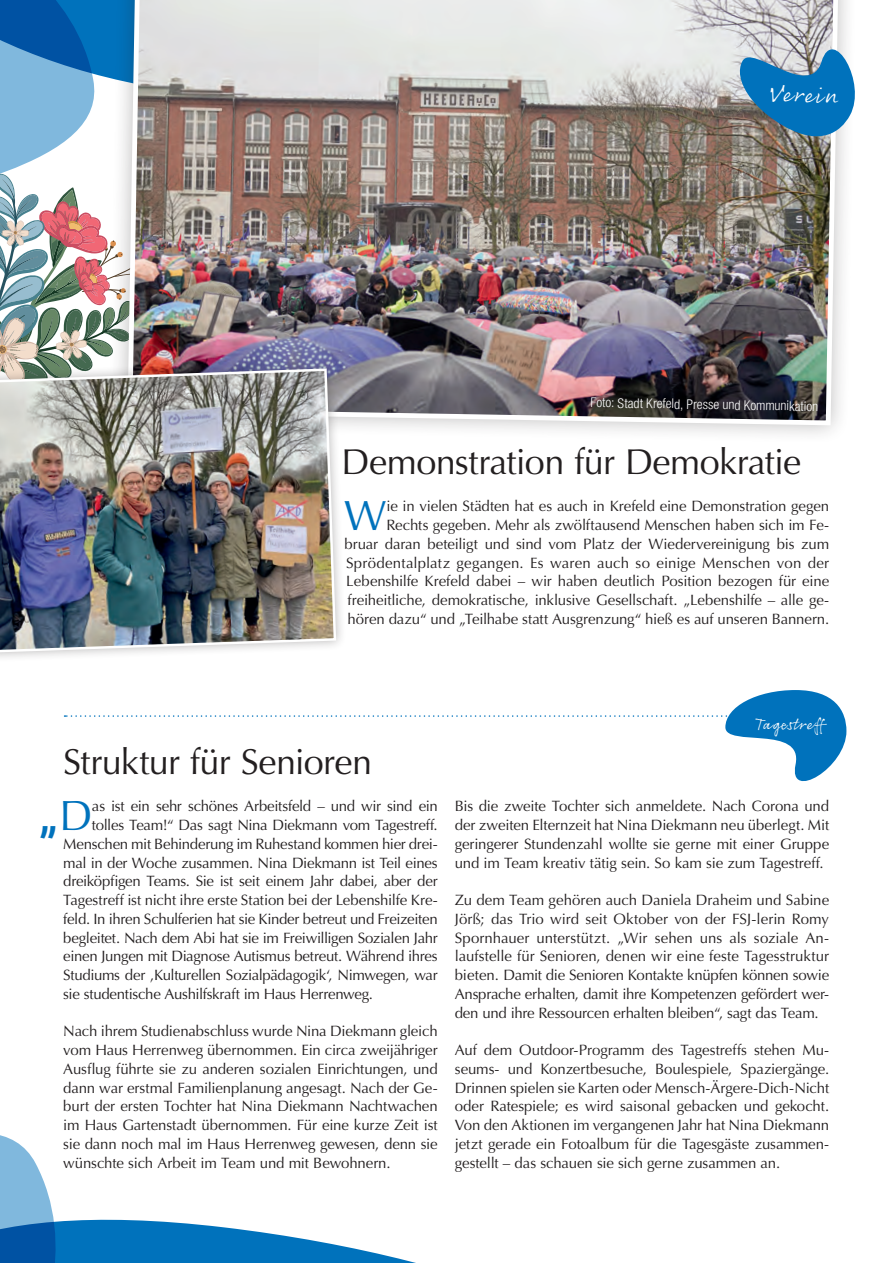
<style>
.page{position:relative;width:893px;height:1263px;background:#fff}
.page>*{position:absolute;margin:0;border:0;box-sizing:border-box;transform-origin:0 0}
.t1{font:42.3px "Optima";color:#0072bc}
.t2{font:700 42px "Semikolon Plus";color:#0072bc}
.t3{font:36px "Optima";letter-spacing:-.015em;color:#231f20}
.t4{font:24px "Rollerscript Smooth";letter-spacing:.07em;color:#fff}
.t5{font:16.5px "Rollerscript Smooth";letter-spacing:.065em;color:#fff}
.t6{font:15px/18.8px "Optima";letter-spacing:-.015em;color:#231f20;text-align:justify}
.t7{font:300 condensed 13.5px "Helvetica Neue";color:#fff}
</style>
<div class="page">
<svg style="left:117px;top:1219px;width:299px;height:44px;fill:#0072bc"></svg>
<svg style="left:0;top:1135px;width:117px;height:128px"></svg>
<svg style="left:0;top:0;width:108px;height:359px"></svg>
<svg style="left:65px;top:690px;width:781px;height:92px"></svg>
<div style="left:108px;top:0;width:749px;height:445px;background:#231f20;opacity:.3"></div>
<img style="left:125px;top:0;width:716px;height:428px">
<svg style="left:733px;top:24px;width:124px;height:122px;background:#6b9ab9"></svg>
<div style="left:0;top:359px;width:346px;height:303px;background:#231f20;opacity:.3"></div>
<img style="left:0;top:367px;width:337px;height:287px">
<h3 class="t4" style="left:770px;top:79px;width:70px">Verein</h3>
<p class="t7" style="left:591px;top:395px;width:229px;rotate:1deg">Foto: Stadt Krefeld, Presse und Kommunikation</p>
<h3 class="t3" style="left:342px;top:441px;width:461px">Demonstration für Demokratie</h3>
<h1 class="t1" style="left:344px;top:491px;width:44px">W</h1>
<p class="t6" style="left:345px;top:497px;width:486px;text-align:right">ie in vielen Städten hat es auch in Krefeld eine Demonstration gegen Rechts gegeben. Mehr als zwölftausend Menschen haben sich im Fe-<br>bruar daran beteiligt und sind vom Platz der Wiedervereinigung bis zum Sprödentalplatz gegangen. Es waren auch so einige Menschen von der Lebenshilfe Krefeld dabei – wir haben deutlich Position bezogen für eine freiheitliche, demokratische, inklusive Gesellschaft. „Lebenshilfe – alle ge&shy;hören dazu“ und „Teilhabe statt Ausgrenzung“ hieß es auf unseren Bannern.</p>
<h3 class="t3" style="left:63px;top:741px;width:310px">Struktur für Senioren</h3>
<h1 class="t1" style="left:59px;top:791px;width:34px">D</h1>
<p class="t6" style="left:92px;top:797px;width:347px">as ist ein sehr schönes Arbeitsfeld – und wir sind ein</p>
<p class="t6" style="left:92px;top:816px;width:347px">tolles Team!“ Das sagt Nina Diekmann vom Tagestreff.</p>
<p class="t6" style="left:63px;top:835px;width:376px">Menschen mit Behinderung im Ruhestand kommen hier drei-</p>
<p class="t6" style="left:63px;top:853px;width:376px">mal in der Woche zusammen. Nina Diekmann ist Teil eines</p>
<p class="t6" style="left:63px;top:872px;width:376px">dreiköpfigen Teams. Sie ist seit einem Jahr dabei, aber der</p>
<p class="t6" style="left:63px;top:891px;width:376px">Tagestreff ist nicht ihre erste Station bei der Lebenshilfe Kre-</p>
<p class="t6" style="left:63px;top:910px;width:376px">feld. In ihren Schulferien hat sie Kinder betreut und Freizeiten</p>
<p class="t6" style="left:63px;top:928px;width:376px">begleitet. Nach dem Abi hat sie im Freiwilligen Sozialen Jahr</p>
<p class="t6" style="left:63px;top:947px;width:376px">einen Jungen mit Diagnose Autismus betreut. Während ihres</p>
<p class="t6" style="left:63px;top:966px;width:376px">Studiums der ‚Kulturellen Sozialpädagogik‘, Nimwegen, war</p>
<p class="t6" style="left:63px;top:985px;width:311px">sie studentische Aushilfskraft im Haus Herrenweg.</p>
<p class="t6" style="left:63px;top:1022px;width:376px">Nach ihrem Studienabschluss wurde Nina Diekmann gleich vom Haus Herrenweg übernommen. Ein circa zweijähriger Ausflug führte sie zu anderen sozialen Einrichtungen, und dann war erstmal Familienplanung angesagt. Nach der Ge&shy;burt der ersten Tochter hat Nina Diekmann Nachtwachen im Haus Gartenstadt übernommen. Für eine kurze Zeit ist sie dann noch mal im Haus Herrenweg gewesen, denn sie wünschte sich Arbeit im Team und mit Bewohnern.</p>
<h2 class="t2" style="left:39px;top:794px;width:20px">„</h2>
<p class="t5" style="left:755px;top:714px;width:74px">Tagestreff</p>
<p class="t6" style="left:455px;top:797px;width:376px">Bis die zweite Tochter sich anmeldete. Nach Corona und der zweiten Elternzeit hat Nina Diekmann neu überlegt. Mit geringerer Stundenzahl wollte sie gerne mit einer Gruppe und im Team kreativ tätig sein. So kam sie zum Tagestreff.</p>
<p class="t6" style="left:455px;top:891px;width:376px">Zu dem Team gehören auch Daniela Draheim und Sabine Jörß; das Trio wird seit Oktober von der FSJ-lerin Romy Spornhauer unterstützt. „Wir sehen uns als soziale An&shy;laufstelle für Senioren, denen wir eine feste Tagesstruktur bieten. Damit die Senioren Kontakte knüpfen können sowie Ansprache erhalten, damit ihre Kompetenzen gefördert wer&shy;den und ihre Ressourcen erhalten bleiben“, sagt das Team.</p>
<p class="t6" style="left:455px;top:1041px;width:376px">Auf dem Outdoor-Programm des Tagestreffs stehen Mu&shy;seums- und Konzertbesuche, Boulespiele, Spaziergänge.<br>Drinnen spielen sie Karten oder Mensch-Ärgere-Dich-Nicht oder Ratespiele; es wird saisonal gebacken und gekocht.<br>Von den Aktionen im vergangenen Jahr hat Nina Diekmann jetzt gerade ein Fotoalbum für die Tagesgäste zusammen&shy;gestellt – das schauen sie sich gerne zusammen an.</p>
</div>
